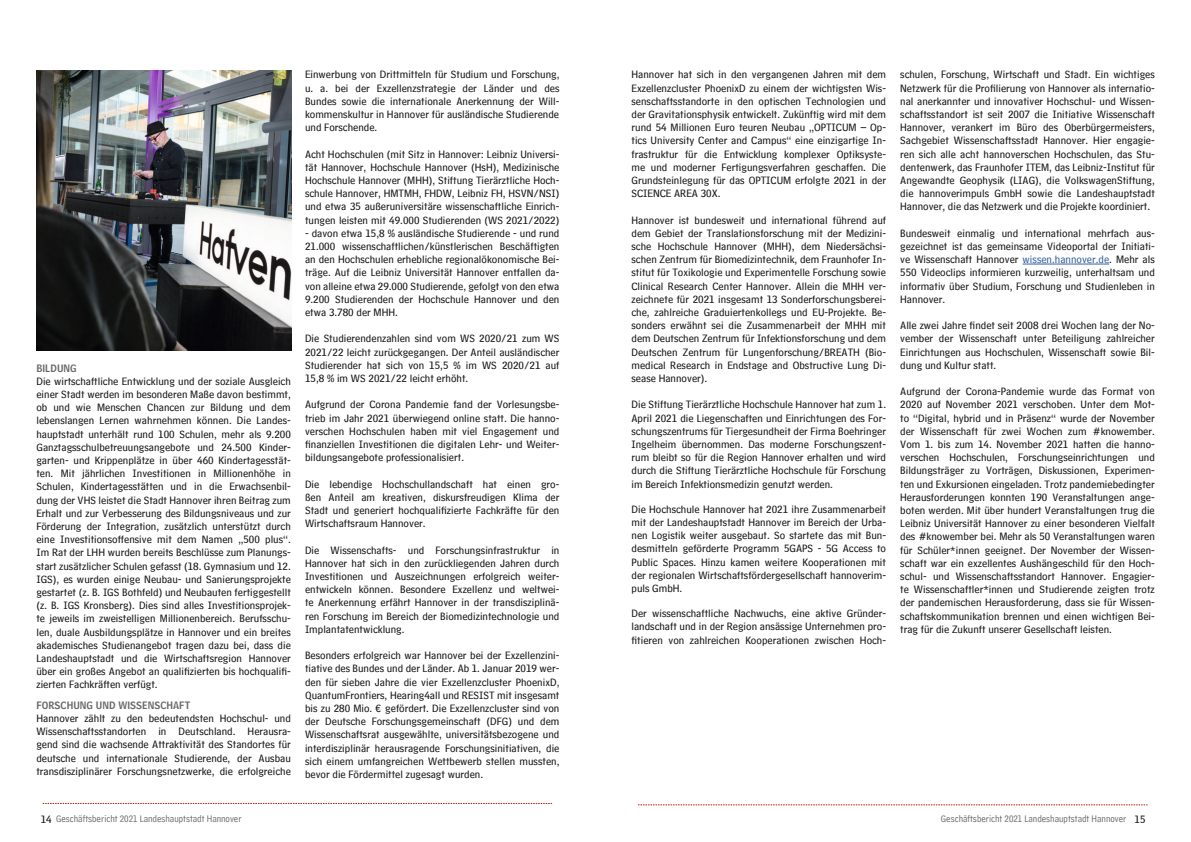
<style>
.page{position:relative;width:1191px;height:842px;background:#fff}
.page>*{position:absolute;margin:0;border:0;box-sizing:border-box;transform-origin:0 0}
.t1{font:11px/13.2px "HM Text";color:#151616;text-align:justify}
.t2{font:10px "HM Comment";color:#686868}
.t3{font:10px "HM Headline";color:#686868}
.s1{color:#35609f}
.s2{font-family:"HM Text";font-size:11px;color:#151616}
</style>
<div class="page">
<svg style="left:43px;top:803px;width:509px;height:1px"></svg>
<svg style="left:638px;top:805px;width:509px;height:1px"></svg>
<img style="left:36px;top:71px;width:255px;height:279px">
<hr style="left:1022px;top:264px;width:87px;height:1px;background:#35609f">
<p class="t3" style="left:36px;top:359px;width:42px">BILDUNG</p>
<p class="t1" style="left:36px;top:373px;width:256px">Die wirtschaftliche Entwicklung und der soziale Ausgleich einer Stadt werden im besonderen Maße davon bestimmt, ob und wie Menschen Chancen zur Bildung und dem lebenslangen Lernen wahrnehmen können. Die Landes&shy;hauptstadt unterhält rund 100 Schulen, mehr als 9.200<br>Ganztagsschulbetreuungsangebote und 24.500 Kinder&shy;garten- und Krippenplätze in über 460 Kindertagesstät&shy;ten. Mit jährlichen Investitionen in Millionenhöhe in Schulen, Kindertagesstätten und in die Erwachsenbil&shy;dung der VHS leistet die Stadt Hannover ihren Beitrag zum Erhalt und zur Verbesserung des Bildungsniveaus und zur Förderung der Integration, zusätzlich unterstützt durch eine Investitionsoffensive mit dem Namen „500 plus“.<br>Im Rat der LHH wurden bereits Beschlüsse zum Planungs&shy;start zusätzlicher Schulen gefasst (18. Gymnasium und 12.<br>IGS), es wurden einige Neubau- und Sanierungsprojekte gestartet (z. B. IGS Bothfeld) und Neubauten fertiggestellt (z. B. IGS Kronsberg). Dies sind alles Investitionsprojek&shy;te jeweils im zweistelligen Millionenbereich. Berufsschu&shy;len, duale Ausbildungsplätze in Hannover und ein breites akademisches Studienangebot tragen dazu bei, dass die Landeshauptstadt und die Wirtschaftsregion Hannover über ein großes Angebot an qualifizierten bis hochqualifi&shy;zierten Fachkräften verfügt.</p>
<p class="t3" style="left:36px;top:696px;width:155px">FORSCHUNG UND WISSENSCHAFT</p>
<p class="t1" style="left:36px;top:710px;width:256px">Hannover zählt zu den bedeutendsten Hochschul- und Wissenschaftsstandorten in Deutschland. Herausra&shy;gend sind die wachsende Attraktivität des Standortes für deutsche und internationale Studierende, der Ausbau transdisziplinärer Forschungsnetzwerke, die erfolgreiche</p>
<p class="t1" style="left:305px;top:66px;width:256px">Einwerbung von Drittmitteln für Studium und Forschung, u. a. bei der Exzellenzstrategie der Länder und des Bundes sowie die internationale Anerkennung der Will&shy;kommenskultur in Hannover für ausländische Studierende und Forschende.</p>
<p class="t1" style="left:305px;top:145px;width:256px">Acht Hochschulen (mit Sitz in Hannover: Leibniz Universi&shy;tät Hannover, Hochschule Hannover (HsH), Medizinische Hochschule Hannover (MHH), Stiftung Tierärztliche Hoch&shy;schule Hannover, HMTMH, FHDW, Leibniz FH, HSVN/NSI) und etwa 35 außeruniversitäre wissenschaftliche Einrich&shy;tungen leisten mit 49.000 Studierenden (WS 2021/2022)</p>
<p class="t1" style="left:305px;top:225px;width:256px">- davon etwa 15,8 % ausländische Studierende - und rund 21.000 wissenschaftlichen/künstlerischen Beschäftigten an den Hochschulen erhebliche regionalökonomische Bei&shy;träge. Auf die Leibniz Universität Hannover entfallen da&shy;von alleine etwa 29.000 Studierende, gefolgt von den etwa 9.200 Studierenden der Hochschule Hannover und den etwa 3.780 der MHH.</p>
<p class="t1" style="left:305px;top:330px;width:256px">Die Studierendenzahlen sind vom WS 2020/21 zum WS 2021/22 leicht zurückgegangen. Der Anteil ausländischer Studierender hat sich von 15,5 % im WS 2020/21 auf 15,8 % im WS 2021/22 leicht erhöht.</p>
<p class="t1" style="left:305px;top:396px;width:256px">Aufgrund der Corona Pandemie fand der Vorlesungsbe&shy;trieb im Jahr 2021 überwiegend online statt. Die hanno&shy;verschen Hochschulen haben mit viel Engagement und finanziellen Investitionen die digitalen Lehr- und Weiter&shy;bildungsangebote professionalisiert.</p>
<p class="t1" style="left:305px;top:475px;width:256px">Die lebendige Hochschullandschaft hat einen gro&shy;ßen Anteil am kreativen, diskursfreudigen Klima der Stadt und generiert hochqualifizierte Fachkräfte für den Wirtschaftsraum Hannover.</p>
<p class="t1" style="left:305px;top:541px;width:256px">Die Wissenschafts- und Forschungsinfrastruktur in Hannover hat sich in den zurückliegenden Jahren durch Investitionen und Auszeichnungen erfolgreich weiter&shy;entwickeln können. Besondere Exzellenz und weltwei&shy;te Anerkennung erfährt Hannover in der transdisziplinä&shy;ren Forschung im Bereich der Biomedizintechnologie und Implantatentwicklung.</p>
<p class="t1" style="left:305px;top:647px;width:256px">Besonders erfolgreich war Hannover bei der Exzellenzini&shy;tiative des Bundes und der Länder. Ab 1. Januar 2019 wer&shy;den für sieben Jahre die vier Exzellenzcluster PhoenixD, QuantumFrontiers, Hearing4all und RESIST mit insgesamt bis zu 280 Mio. € gefördert. Die Exzellenzcluster sind von der Deutsche Forschungsgemeinschaft (DFG) und dem Wissenschaftsrat ausgewählte, universitätsbezogene und interdisziplinär herausragende Forschungsinitiativen, die sich einem umfangreichen Wettbewerb stellen mussten, bevor die Fördermittel zugesagt wurden.</p>
<p class="t1" style="left:631px;top:66px;width:256px">Hannover hat sich in den vergangenen Jahren mit dem Exzellenzcluster PhoenixD zu einem der wichtigsten Wis&shy;senschaftsstandorte in den optischen Technologien und der Gravitationsphysik entwickelt. Zukünftig wird mit dem rund 54 Millionen Euro teuren Neubau „OPTICUM – Op&shy;tics University Center and Campus“ eine einzigartige In&shy;frastruktur für die Entwicklung komplexer Optiksyste&shy;me und moderner Fertigungsverfahren geschaffen. Die Grundsteinlegung für das OPTICUM erfolgte 2021 in der SCIENCE AREA 30X.</p>
<p class="t1" style="left:631px;top:211px;width:256px">Hannover ist bundesweit und international führend auf dem Gebiet der Translationsforschung mit der Medizini&shy;sche Hochschule Hannover (MHH), dem Niedersächsi&shy;schen Zentrum für Biomedizintechnik, dem Fraunhofer In&shy;stitut für Toxikologie und Experimentelle Forschung sowie Clinical Research Center Hannover. Allein die MHH ver&shy;zeichnete für 2021 insgesamt 13 Sonderforschungsberei&shy;che, zahlreiche Graduiertenkollegs und EU-Projekte. Be&shy;sonders erwähnt sei die Zusammenarbeit der MHH mit dem Deutschen Zentrum für Infektionsforschung und dem Deutschen Zentrum für Lungenforschung/BREATH (Bio&shy;medical Research in Endstage and Obstructive Lung Di&shy;sease Hannover).</p>
<p class="t1" style="left:631px;top:396px;width:256px">Die Stiftung Tierärztliche Hochschule Hannover hat zum 1.<br>April 2021 die Liegenschaften und Einrichtungen des For&shy;schungszentrums für Tiergesundheit der Firma Boehringer Ingelheim übernommen. Das moderne Forschungszent&shy;rum bleibt so für die Region Hannover erhalten und wird durch die Stiftung Tierärztliche Hochschule für Forschung im Bereich Infektionsmedizin genutzt werden.</p>
<p class="t1" style="left:631px;top:501px;width:256px">Die Hochschule Hannover hat 2021 ihre Zusammenarbeit mit der Landeshauptstadt Hannover im Bereich der Urba&shy;nen Logistik weiter ausgebaut. So startete das mit Bun&shy;desmitteln geförderte Programm 5GAPS - 5G Access to Public Spaces. Hinzu kamen weitere Kooperationen mit der regionalen Wirtschaftsfördergesellschaft hannoverim&shy;puls GmbH.</p>
<p class="t1" style="left:631px;top:605px;width:256px">Der wissenschaftliche Nachwuchs, eine aktive Gründer&shy;landschaft und in der Region ansässige Unternehmen pro&shy;fitieren von zahlreichen Kooperationen zwischen Hoch-</p>
<p class="t1" style="left:900px;top:66px;width:256px">schulen, Forschung, Wirtschaft und Stadt. Ein wichtiges Netzwerk für die Profilierung von Hannover als internatio&shy;nal anerkannter und innovativer Hochschul- und Wissen&shy;schaftsstandort ist seit 2007 die Initiative Wissenschaft Hannover, verankert im Büro des Oberbürgermeisters, Sachgebiet Wissenschaftsstadt Hannover. Hier engagie&shy;ren sich alle acht hannoverschen Hochschulen, das Stu&shy;dentenwerk, das Fraunhofer ITEM, das Leibniz-Institut für Angewandte Geophysik (LIAG), die VolkswagenStiftung, die hannoverimpuls GmbH sowie die Landeshauptstadt Hannover, die das Netzwerk und die Projekte koordiniert.</p>
<p class="t1" style="left:900px;top:225px;width:256px">Bundesweit einmalig und international mehrfach aus&shy;gezeichnet ist das gemeinsame Videoportal der Initiati&shy;ve Wissenschaft Hannover <span class="s1">wissen.hannover.de</span>. Mehr als 550 Videoclips informieren kurzweilig, unterhaltsam und informativ über Studium, Forschung und Studienleben in Hannover.</p>
<p class="t1" style="left:900px;top:317px;width:256px">Alle zwei Jahre findet seit 2008 drei Wochen lang der No&shy;vember der Wissenschaft unter Beteiligung zahlreicher Einrichtungen aus Hochschulen, Wissenschaft sowie Bil&shy;dung und Kultur statt.</p>
<p class="t1" style="left:900px;top:383px;width:256px">Aufgrund der Corona-Pandemie wurde das Format von 2020 auf November 2021 verschoben. Unter dem Mot&shy;to “Digital, hybrid und in Präsenz“ wurde der November der Wissenschaft für zwei Wochen zum #knowember.<br>Vom 1. bis zum 14. November 2021 hatten die hanno&shy;verschen Hochschulen, Forschungseinrichtungen und Bildungsträger zu Vorträgen, Diskussionen, Experimen&shy;ten und Exkursionen eingeladen. Trotz pandemiebedingter Herausforderungen konnten 190 Veranstaltungen ange&shy;boten werden. Mit über hundert Veranstaltungen trug die Leibniz Universität Hannover zu einer besonderen Vielfalt des #knowember bei. Mehr als 50 Veranstaltungen waren für Schüler*innen geeignet. Der November der Wissen&shy;schaft war ein exzellentes Aushängeschild für den Hoch&shy;schul- und Wissenschaftsstandort Hannover. Engagier&shy;te Wissenschaftler*innen und Studierende zeigten trotz der pandemischen Herausforderung, dass sie für Wissen&shy;schaftskommunikation brennen und einen wichtigen Bei&shy;trag für die Zukunft unserer Gesellschaft leisten.</p>
<p class="t2" style="left:41px;top:810px;width:203px"><span class="s2">14</span> Geschäftsbericht 2021 Landeshauptstadt Hannover</p>
<p class="t2" style="left:941px;top:810px;width:206px">Geschäftsbericht 2021 Landeshauptstadt Hannover <span class="s2">15</span></p>
</div>
